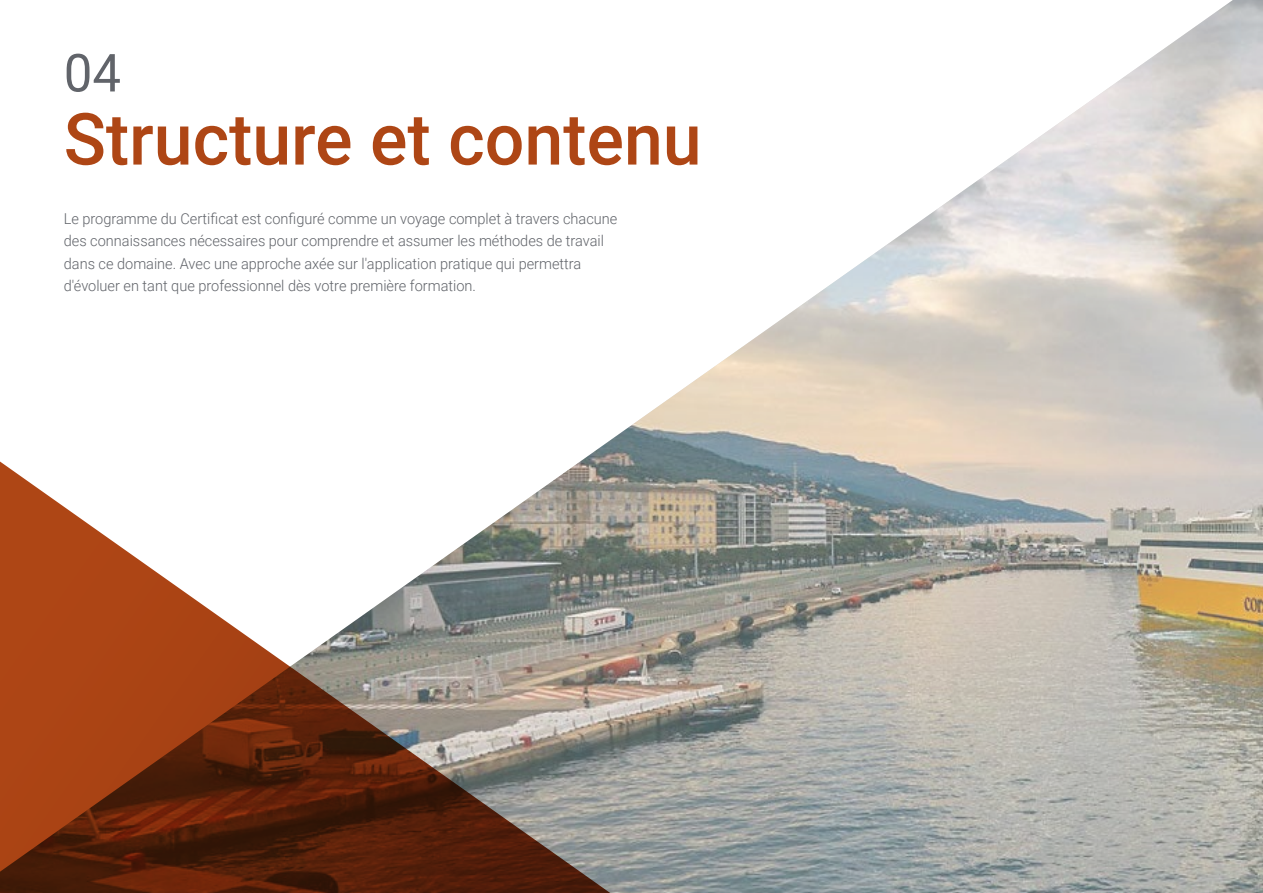
<style>
.page{position:relative;width:1263px;height:893px;background:#fff}
.page>*{position:absolute;margin:0;border:0;box-sizing:border-box;transform-origin:0 0}
.Portadilla{font:500 72px "Roboto";color:#ae4615}
.t1{font:52.5px "Roboto";color:#61646a}
.t2{font:300 15px/22.5px "Roboto";color:#61646a}
</style>
<div class="page">
<img style="left:602px;top:0;width:661px;height:893px">
<svg style="left:0;top:446px;width:640px;height:447px"></svg>
<p class="t1" style="left:64px;top:36px;width:59px">04</p>
<p class="Portadilla" style="left:64px;top:89px;width:639px">Structure et contenu</p>
<p class="t2" style="left:64px;top:207px;width:555px">Le programme du Certificat est configuré comme un voyage complet à travers chacune des connaissances nécessaires pour comprendre et assumer les méthodes de travail dans ce domaine. Avec une approche axée sur l'application pratique qui permettra d'évoluer en tant que professionnel dès votre première formation.</p>
</div>
